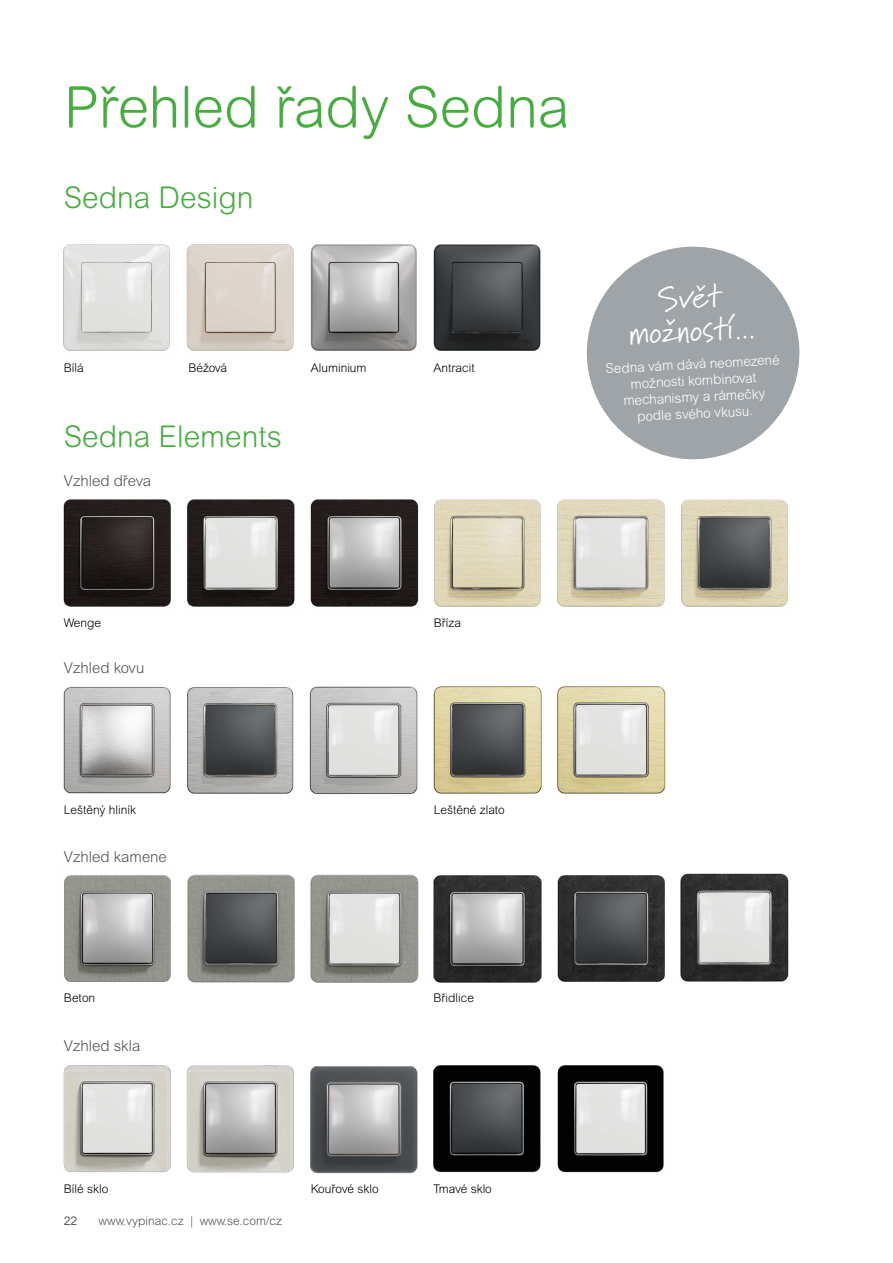
<style>
.page{position:relative;width:893px;height:1263px;background:#fff}
.page>*{position:absolute;margin:0;border:0;box-sizing:border-box;transform-origin:0 0}
.t1{font:300 57px "Arial Rounded MT Pro";color:#48ad40}
.t2{font:33px/33px "Marydale";color:#fff;text-align:center}
.t3{font:300 30px "Arial Rounded MT Pro";color:#48ad40}
.t4{font:300 15px "Arial Rounded MT Pro";color:#505456}
.t5{font:300 13.5px/16.5px "Arial Rounded MT Pro";color:#fff;text-align:center}
.t6{font:300 12px "Arial Rounded MT Pro";color:#000}
.t7{font:300 12px "Arial Rounded MT Pro";color:#505456}
.t8{font:12px "Arial Rounded MT Pro";color:#505456}
</style>
<div class="page">
<svg style="left:586px;top:246px;width:214px;height:214px;fill:#9fa4a9"></svg>
<img style="left:63px;top:244px;width:107px;height:107px">
<img style="left:186px;top:244px;width:108px;height:107px">
<img style="left:310px;top:244px;width:107px;height:107px">
<img style="left:433px;top:244px;width:108px;height:107px">
<img style="left:63px;top:499px;width:108px;height:108px">
<img style="left:187px;top:499px;width:108px;height:108px">
<img style="left:310px;top:499px;width:109px;height:108px">
<img style="left:434px;top:499px;width:107px;height:108px">
<img style="left:557px;top:499px;width:108px;height:108px">
<img style="left:681px;top:499px;width:107px;height:108px">
<img style="left:187px;top:687px;width:107px;height:107px">
<img style="left:309px;top:686px;width:109px;height:108px">
<img style="left:63px;top:687px;width:108px;height:107px">
<img style="left:433px;top:686px;width:109px;height:108px">
<img style="left:557px;top:686px;width:109px;height:108px">
<img style="left:64px;top:875px;width:107px;height:107px">
<img style="left:187px;top:874px;width:108px;height:109px">
<img style="left:310px;top:874px;width:109px;height:109px">
<img style="left:557px;top:875px;width:108px;height:107px">
<img style="left:680px;top:873px;width:109px;height:109px">
<img style="left:433px;top:875px;width:109px;height:108px">
<img style="left:63px;top:1065px;width:108px;height:108px">
<img style="left:186px;top:1065px;width:108px;height:108px">
<img style="left:433px;top:1065px;width:108px;height:108px">
<img style="left:557px;top:1065px;width:107px;height:108px">
<img style="left:310px;top:1066px;width:108px;height:108px">
<h1 class="t1" style="left:64px;top:74px;width:507px">Přehled řady Sedna</h1>
<h3 class="t3" style="left:64px;top:180px;width:191px">Sedna Design</h3>
<p class="t6" style="left:64px;top:361px;width:21px">Bílá</p>
<p class="t6" style="left:188px;top:361px;width:40px">Béžová</p>
<p class="t6" style="left:311px;top:361px;width:57px">Aluminium</p>
<p class="t6" style="left:433px;top:361px;width:43px">Antracit</p>
<h3 class="t3" style="left:64px;top:419px;width:219px">Sedna Elements</h3>
<p class="t4" style="left:64px;top:472px;width:89px">Vzhled dřeva</p>
<h2 class="t2" style="left:626px;top:283px;width:128px;rotate:-3deg">Svět možností...</h2>
<p class="t5" style="left:605px;top:361px;width:176px;rotate:-3deg">Sedna vám dává neomezené možnosti kombinovat mechanismy a rámečky podle svého vkusu.</p>
<p class="t6" style="left:64px;top:616px;width:39px">Wenge</p>
<p class="t6" style="left:434px;top:616px;width:29px">Bříza</p>
<p class="t4" style="left:64px;top:659px;width:82px">Vzhled kovu</p>
<p class="t6" style="left:64px;top:803px;width:74px">Leštěný hliník</p>
<p class="t6" style="left:434px;top:803px;width:72px">Leštěné zlato</p>
<p class="t4" style="left:64px;top:848px;width:105px">Vzhled kamene</p>
<p class="t6" style="left:64px;top:990px;width:33px">Beton</p>
<p class="t6" style="left:433px;top:990px;width:42px">Břidlice</p>
<p class="t4" style="left:64px;top:1037px;width:78px">Vzhled skla</p>
<p class="t6" style="left:64px;top:1182px;width:46px">Bílé sklo</p>
<p class="t6" style="left:311px;top:1182px;width:69px">Kouřové sklo</p>
<p class="t6" style="left:433px;top:1182px;width:60px">Tmavé sklo</p>
<p class="t8" style="left:64px;top:1213px;width:15px">22</p>
<p class="t7" style="left:99px;top:1213px;width:185px">www.vypinac.cz | www.se.com/cz</p>
</div>
